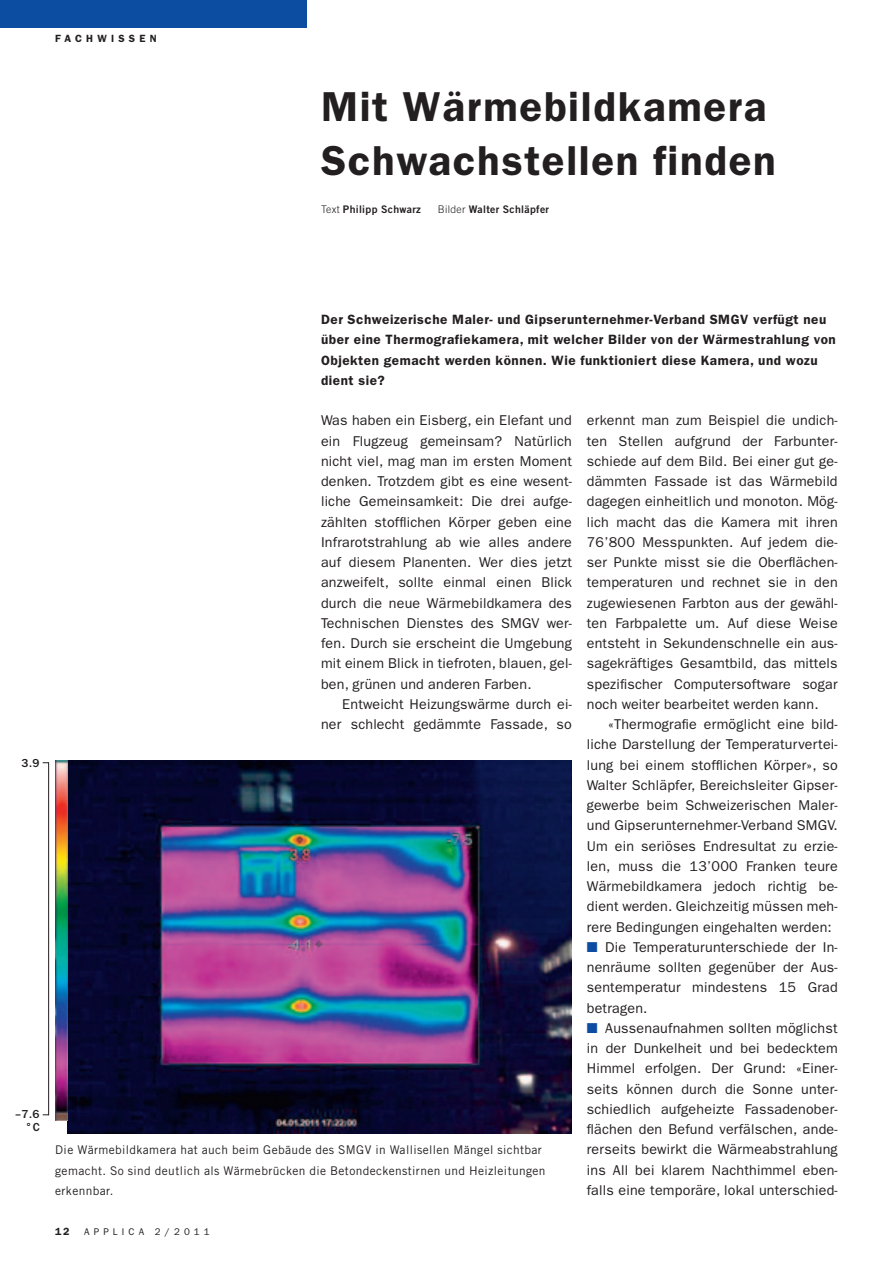
<style>
.page{position:relative;width:893px;height:1263px;background:#fff}
.page>*{position:absolute;margin:0;border:0;box-sizing:border-box;transform-origin:0 0}
.t1{font:600 42px/54px "Franklin Gothic";letter-spacing:.04em;color:#231f20}
.t2{font:14.25px/20.2px "Franklin Gothic";letter-spacing:.015em;color:#231f20;text-align:justify}
.t3{font:600 13.5px/20.2px "Franklin Gothic";letter-spacing:.04em;color:#231f20}
.t4{font:12px/20.2px "Trade Gothic";letter-spacing:.03em;color:#231f20}
.t5{font:500 12px/13.6px "Franklin Gothic";color:#231f20;text-align:right}
.t6{font:10.5px "Trade Gothic Bold Two";letter-spacing:.03em;color:#231f20}
.t7{font:600 10.5px "Franklin Gothic";letter-spacing:.5em;color:#231f20}
.t8{font:9.75px "Franklin Gothic";letter-spacing:.42em;color:#231f20}
.s1{font-family:"Trade Gothic";font-weight:300}
.s2{color:#0d4da1}
</style>
<div class="page">
<div style="left:0;top:0;width:306px;height:28px;background:#0d4da1"></div>
<img style="left:68px;top:760px;width:504px;height:374px">
<hr style="left:48px;top:762px;width:1px;height:353px;background:#231f20">
<img style="left:55px;top:760px;width:13px;height:360px">
<p class="t7" style="left:55px;top:32px;width:103px">fachwissen</p>
<h1 class="t1" style="left:321px;top:79px;width:456px">Mit Wärmebildkamera<br>Schwachstellen finden</h1>
<p class="t6" style="left:321px;top:203px;width:101px"><span class="s1">Text</span> Philipp Schwarz</p>
<p class="t6" style="left:438px;top:203px;width:113px"><span class="s1">Bilder</span> Walter Schläpfer</p>
<p class="t5" style="left:22px;top:756px;width:20px">3.9</p>
<p class="t5" style="left:15px;top:1107px;width:26px">–7.6 °C</p>
<p class="t3" style="left:321px;top:309px;width:516px">Der Schweizerische Maler- und Gipserunternehmer-Verband SMGV verfügt neu über eine Thermografiekamera, mit welcher Bilder von der Wärmestrahlung von Objekten gemacht werden können. Wie funktioniert diese Kamera, und wozu dient sie?</p>
<p class="t2" style="left:321px;top:410px;width:252px">Was haben ein Eisberg, ein Elefant und ein Flugzeug gemeinsam? Natürlich nicht viel, mag man im ersten Moment denken. Trotzdem gibt es eine wesent&shy;liche Gemeinsamkeit: Die drei aufge&shy;zählten stofflichen Körper geben eine I nfrarotstrahlung ab wie alles andere auf diesem Planenten. Wer dies jetzt anzweifelt, sollte einmal einen Blick durch die neue Wärmebildkamera des Technischen Dienstes des SMGV wer&shy;fen. Durch sie erscheint die Umgebung mit einem Blick in tiefroten, blauen, gel&shy;ben, grünen und anderen Farben.</p>
<p class="t2" style="left:321px;top:694px;width:252px;text-align:right">Entweicht Heizungswärme durch ei&shy;ner schlecht gedämmte Fassade, so</p>
<p class="t4" style="left:55px;top:1140px;width:492px">Die Wärmebildkamera hat auch beim Gebäude des SMGV in Wallisellen Mängel sichtbar gemacht. So sind deutlich als Wärmebrücken die Betondeckenstirnen und Heizleitungen erkennbar.</p>
<p class="t7" style="left:55px;top:1225px;width:16px">12</p>
<p class="t8" style="left:84px;top:1226px;width:127px">Applica 2/2011</p>
<p class="t2" style="left:587px;top:410px;width:252px">erkennt man zum Beispiel die undich&shy;ten Stellen aufgrund der Farbunter&shy;schiede auf dem Bild. Bei einer gut ge&shy;dämmten Fassade ist das Wärmebild dagegen einheitlich und monoton. Mög&shy;lich macht das die Kamera mit ihren 76’800 Messpunkten. Auf jedem die&shy;ser Punkte misst sie die Oberflächen&shy;temperaturen und rechnet sie in den zugewiesenen Farbton aus der gewähl&shy;ten Farbpalette um. Auf diese Weise entsteht in Sekundenschnelle ein aus&shy;sagekräftiges Gesamtbild, das mittels spezifischer Computersoftware sogar noch weiter bearbeitet werden kann.</p>
<p class="t2" style="left:587px;top:714px;width:252px;text-indent:21px">«Thermografie ermöglicht eine bild&shy;liche Darstellung der Temperaturvertei&shy;lung bei einem stofflichen Körper», so Walter Schläpfer, Bereichsleiter Gipser&shy;gewerbe beim Schweizerischen Maler&shy;und Gipserunternehmer-Verband SMGV.<br>Um ein seriöses Endresultat zu erzie&shy;len, muss die 13’000 Franken teure Wärmebildkamera jedoch richtig be&shy;dient werden. Gleichzeitig müssen meh&shy;rere Bedingungen eingehalten werden:</p>
<p class="t2" style="left:587px;top:937px;width:252px"><span class="s2">■</span> Die Temperaturunterschiede der I n&shy;nenräume sollten gegenüber der Aus&shy;sentemperatur mindestens 15 Grad betragen.</p>
<p class="t2" style="left:587px;top:1018px;width:252px"><span class="s2">■</span> Aussenaufnahmen sollten möglichst in der Dunkelheit und bei bedecktem Himmel erfolgen. Der Grund: «Einer&shy;seits können durch die Sonne unter&shy;schiedlich aufgeheizte Fassadenober&shy;flächen den Befund verfälschen, ande&shy;rerseits bewirkt die Wärmeabstrahlung ins All bei klarem Nachthimmel eben&shy;falls eine temporäre, lokal unterschied-</p>
</div>
